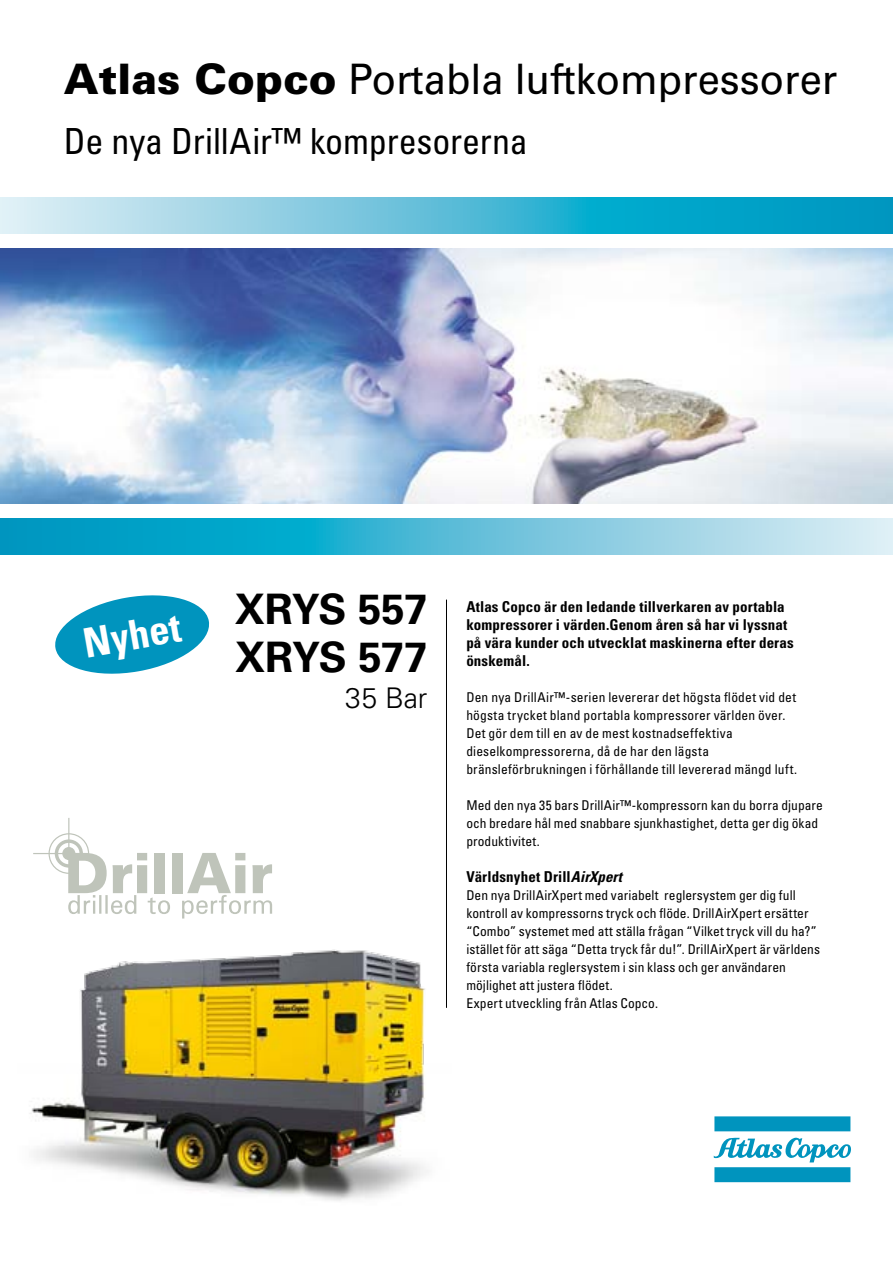
<style>
.page{position:relative;width:893px;height:1263px;background:#fff}
.page>*{position:absolute;margin:0;border:0;box-sizing:border-box;transform-origin:0 0}
.t1{font:42px "Univers LT Std";color:#000;scale:.95 1}
.t2{font:700 42px "Univers LT Std";letter-spacing:-.02em;color:#000}
.Body{font:700 condensed 40.8px "Univers LT Std";color:#fff}
.t3{font:condensed 36px "Univers LT Std";letter-spacing:-.005em;color:#000}
.t4{font:300 28.5px "Univers LT Std";color:#000}
.Body-2{font:700 condensed 15px/18px "Univers LT Std";letter-spacing:.01em;color:#000}
.Body-3{font:condensed 13.5px/18px "Univers LT Std";letter-spacing:.01em;color:#000}
.s1{font-weight:900}
.s2{font-style:italic}
</style>
<div class="page">
<hr style="left:68px;top:818px;width:1px;height:35px;background:#bfc4ba">
<hr style="left:33px;top:853px;width:36px;height:1px;background:#bfc4ba">
<div style="left:173px;top:853px;width:10px;height:40px;background:#bfc4ba"></div>
<svg style="left:48px;top:833px;width:122px;height:81px"></svg>
<svg style="left:182px;top:853px;width:90px;height:65px"></svg>
<svg style="left:714px;top:1116px;width:137px;height:66px"></svg>
<svg style="left:0;top:198px;width:893px;height:36px;background:#59bed9"></svg>
<svg style="left:0;top:519px;width:893px;height:36px;background:#57bdd8"></svg>
<img style="left:0;top:249px;width:893px;height:255px">
<hr style="left:446px;top:600px;width:1px;height:408px;background:#000">
<svg style="left:55px;top:595px;width:155px;height:79px"></svg>
<img style="left:30px;top:949px;width:417px;height:252px">
<p class="t1" style="left:64px;top:54px;width:816px"><span class="s1">Atlas Copco</span> Portabla luftkompressorer</p>
<p class="t3" style="left:64px;top:118px;width:466px">De nya DrillAir™ kompresorerna</p>
<p class="Body" style="left:79px;top:619px;width:100px;rotate:-10deg">Nyhet</p>
<p class="t2" style="left:235px;top:584px;width:194px">XRYS 557</p>
<p class="t2" style="left:235px;top:632px;width:194px">XRYS 577</p>
<p class="t4" style="left:345px;top:680px;width:84px">35 Bar</p>
<p class="Body-2" style="left:466px;top:597px;width:329px">Atlas Copco är den ledande tillverkaren av portabla kompressorer i värden.Genom åren så har vi lyssnat på vära kunder och utvecklat maskinerna efter deras önskemål.</p>
<p class="Body-3" style="left:466px;top:688px;width:331px">Den nya DrillAir™-serien levererar det högsta flödet vid det högsta trycket bland portabla kompressorer världen över.</p>
<p class="Body-3" style="left:466px;top:724px;width:332px">Det gör dem till en av de mest kostnadseffektiva dieselkompressorerna, då de har den lägsta bränsleförbrukningen i förhållande till levererad mängd luft.</p>
<p class="Body-3" style="left:466px;top:796px;width:358px">Med den nya 35 bars DrillAir™-kompressorn kan du borra djupare och bredare hål med snabbare sjunkhastighet, detta ger dig ökad produktivitet.</p>
<p class="Body-2" style="left:466px;top:867px;width:157px">Världsnyhet Drill<span class="s2">AirXpert</span></p>
<p class="Body-3" style="left:466px;top:886px;width:355px">Den nya DrillAirXpert med variabelt reglersystem ger dig full kontroll av kompressorns tryck och flöde. DrillAirXpert ersätter “Combo” systemet med att ställa frågan “Vilket tryck vill du ha?” istället för att säga “Detta tryck får du!”. DrillAirXpert är världens första variabla reglersystem i sin klass och ger användaren möjlighet att justera flödet.</p>
<p class="Body-3" style="left:466px;top:994px;width:193px">Expert utveckling från Atlas Copco.</p>
</div>
